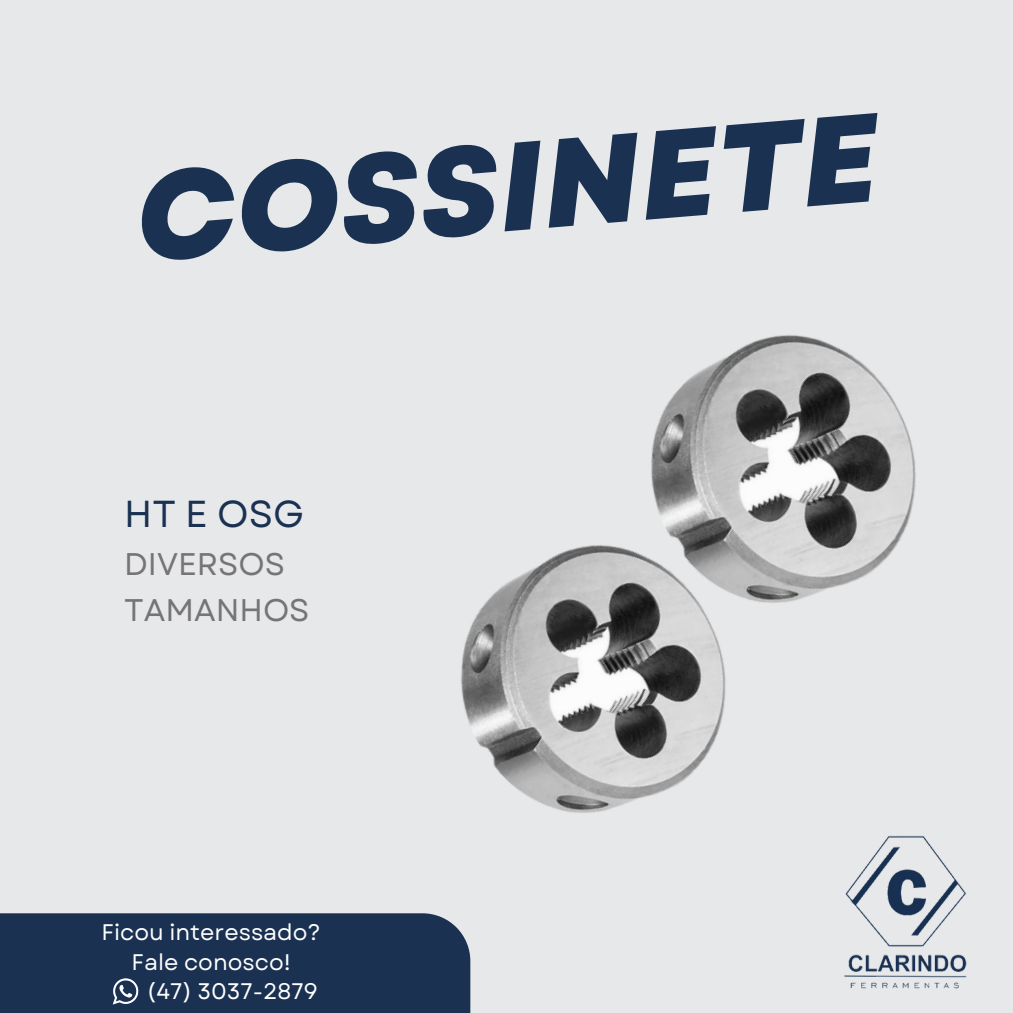
<style>
.page{position:relative;width:1013px;height:1013px;background:#fff}
.page>*{position:absolute;margin:0;border:0;box-sizing:border-box;transform-origin:0 0}
.t1{font:italic 800 125px "Garet";color:#1a3152}
.t2{font:37.5px "Garet";color:#1a3152}
.t3{font:31.25px/46px "Garet";color:#767474}
.t4{font:22.5px/31px "Garet";color:#fff;text-align:center}
</style>
<div class="page">
<div style="left:0;top:0;width:1012px;height:1012px;background:#e6e8ea"></div>
<img style="left:844px;top:960px;width:123px;height:29px">
<div style="left:0;top:913px;width:470px;height:99px;background:#1a3152"></div>
<img style="left:112px;top:978px;width:27px;height:27px">
<img style="left:276px;top:335px;width:690px;height:625px">
<h1 class="t1" style="left:128px;top:130px;width:745px;rotate:-5deg">COSSINETE</h1>
<h2 class="t2" style="left:124px;top:487px;width:181px">HT E OSG</h2>
<h3 class="t3" style="left:124px;top:541px;width:187px">DIVERSOS<br>TAMANHOS</h3>
<p class="t4" style="left:101px;top:916px;width:221px">Ficou interessado?<br>Fale conosco!</p>
<p class="t4" style="left:147px;top:975px;width:172px">(47) 3037-2879</p>
</div>
